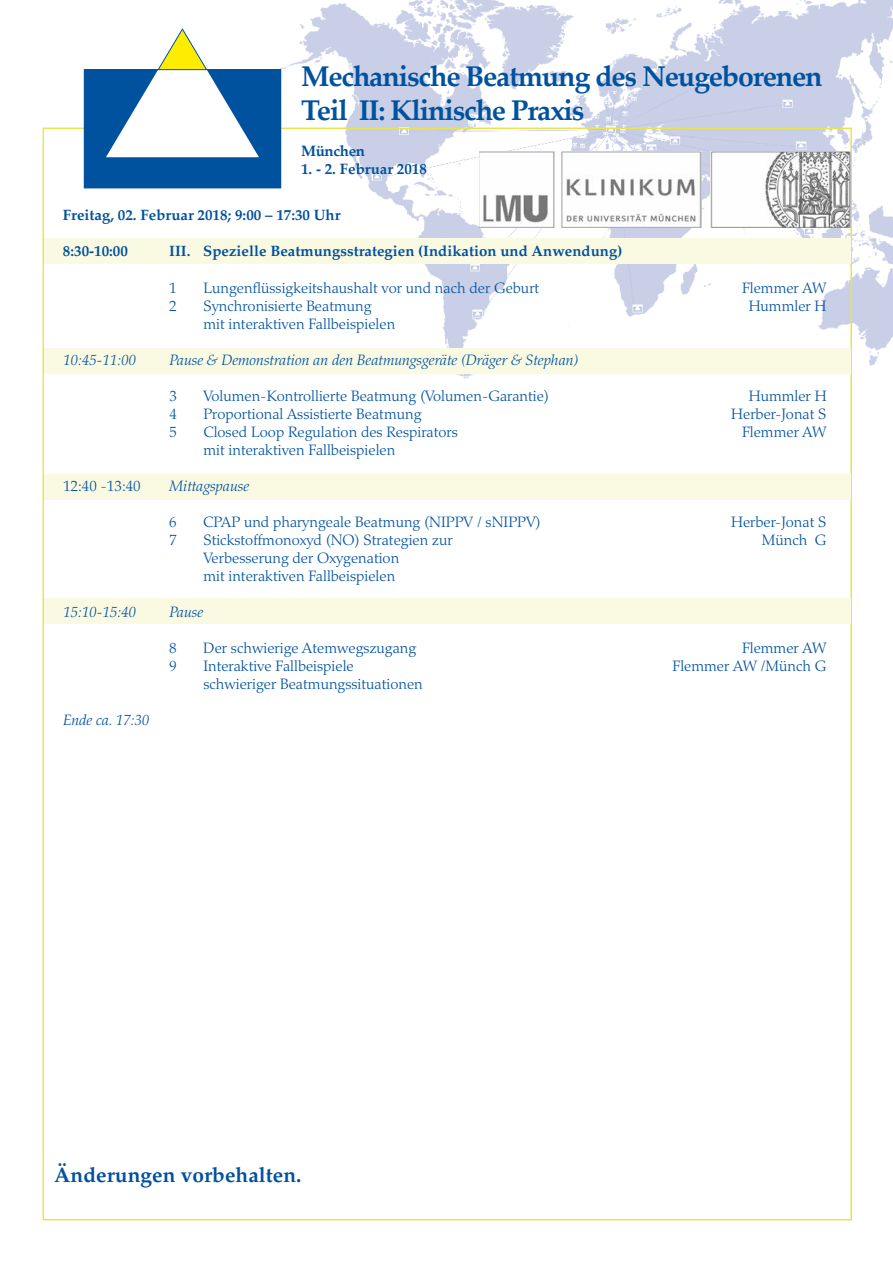
<style>
.page{position:relative;width:893px;height:1263px;background:#fff}
.page>*{position:absolute;margin:0;border:0;box-sizing:border-box;transform-origin:0 0}
.t1{font:700 28.5px/34.2px "Palatino Linotype";letter-spacing:-.04em;color:#00519e}
.t2{font:700 21px "Palatino LT Std";color:#00519e}
.t3{font:300 15px/18px "Palatino LT Std";color:#00519e}
.t4{font:italic 300 15px "Palatino LT Std";color:#00519e}
.t5{font:700 15px "Palatino LT Std";color:#00519e}
.t6{font:700 15px "Palatino Linotype";color:#00519e}
.t7{font:700 15px "Palatino Linotype";letter-spacing:-.02em;color:#00519e}
</style>
<div class="page">
<img style="left:281px;top:0;width:612px;height:379px">
<div style="left:84px;top:70px;width:197px;height:118px;background:#00519e"></div>
<svg style="left:106px;top:29px;width:153px;height:128px"></svg>
<div style="left:44px;top:599px;width:806px;height:25px;background:#fafae3"></div>
<div style="left:44px;top:474px;width:806px;height:26px;background:#fafae3"></div>
<div style="left:44px;top:348px;width:806px;height:25px;background:#fafae3"></div>
<div style="left:44px;top:238px;width:806px;height:26px;background:#fafae3"></div>
<img style="left:479px;top:152px;width:223px;height:76px">
<img style="left:710px;top:152px;width:141px;height:76px">
<h1 class="t1" style="left:301px;top:58px;width:523px">Mechanische Beatmung des Neugeborenen<br>Teil II: Klinische Praxis</h1>
<p class="t7" style="left:301px;top:140px;width:66px">München</p>
<p class="t6" style="left:301px;top:158px;width:127px">1. - 2. Februar 2018</p>
<p class="t5" style="left:63px;top:207px;width:279px">Freitag, 02. Februar 2018; 9:00 – 17:30 Uhr</p>
<p class="t5" style="left:63px;top:243px;width:66px">8:30-10:00</p>
<p class="t5" style="left:169px;top:243px;width:455px">III. Spezielle Beatmungsstrategien (Indikation und Anwendung)</p>
<p class="t3" style="left:169px;top:279px;width:9px">1</p>
<p class="t3" style="left:203px;top:279px;width:337px">Lungenflüssigkeitshaushalt vor und nach der Geburt</p>
<p class="t3" style="left:742px;top:279px;width:86px">Flemmer AW</p>
<p class="t3" style="left:169px;top:297px;width:9px">2</p>
<p class="t3" style="left:203px;top:297px;width:170px">Synchronisierte Beatmung</p>
<p class="t3" style="left:749px;top:297px;width:79px">Hummler H</p>
<p class="t3" style="left:203px;top:315px;width:193px">mit interaktiven Fallbeispielen</p>
<p class="t4" style="left:63px;top:351px;width:75px">10:45-11:00</p>
<p class="t4" style="left:169px;top:351px;width:411px">Pause &amp; Demonstration an den Beatmungsgeräte (Dräger &amp; Stephan)</p>
<p class="t3" style="left:169px;top:387px;width:9px">3</p>
<p class="t3" style="left:203px;top:387px;width:347px">Volumen-Kontrollierte Beatmung (Volumen-Garantie)</p>
<p class="t3" style="left:749px;top:387px;width:79px">Hummler H</p>
<p class="t3" style="left:169px;top:405px;width:9px">4</p>
<p class="t3" style="left:203px;top:405px;width:220px">Proportional Assistierte Beatmung</p>
<p class="t3" style="left:731px;top:405px;width:97px">Herber-Jonat S</p>
<p class="t3" style="left:169px;top:423px;width:9px">5</p>
<p class="t3" style="left:203px;top:423px;width:256px">Closed Loop Regulation des Respirators</p>
<p class="t3" style="left:742px;top:423px;width:86px">Flemmer AW</p>
<p class="t3" style="left:203px;top:441px;width:193px">mit interaktiven Fallbeispielen</p>
<p class="t3" style="left:63px;top:477px;width:79px">12:40 -13:40</p>
<p class="t4" style="left:169px;top:477px;width:81px">Mittagspause</p>
<p class="t3" style="left:169px;top:513px;width:9px">6</p>
<p class="t3" style="left:203px;top:513px;width:339px">CPAP und pharyngeale Beatmung (NIPPV / sNIPPV)</p>
<p class="t3" style="left:731px;top:513px;width:97px">Herber-Jonat S</p>
<p class="t3" style="left:169px;top:531px;width:9px">7</p>
<p class="t3" style="left:203px;top:531px;width:251px">Stickstoffmonoxyd (NO) Strategien zur</p>
<p class="t3" style="left:762px;top:531px;width:66px">Münch G</p>
<p class="t3" style="left:203px;top:549px;width:197px">Verbesserung der Oxygenation mit interaktiven Fallbeispielen</p>
<p class="t4" style="left:63px;top:603px;width:75px">15:10-15:40</p>
<p class="t4" style="left:169px;top:603px;width:35px">Pause</p>
<p class="t3" style="left:169px;top:639px;width:9px">8</p>
<p class="t3" style="left:203px;top:639px;width:215px">Der schwierige Atemwegszugang</p>
<p class="t3" style="left:742px;top:639px;width:86px">Flemmer AW</p>
<p class="t3" style="left:169px;top:657px;width:9px">9</p>
<p class="t3" style="left:203px;top:657px;width:152px">Interaktive Fallbeispiele</p>
<p class="t3" style="left:673px;top:657px;width:156px">Flemmer AW /Münch G</p>
<p class="t3" style="left:203px;top:675px;width:221px">schwieriger Beatmungssituationen</p>
<p class="t4" style="left:63px;top:711px;width:88px">Ende ca. 17:30</p>
<h2 class="t2" style="left:54px;top:1162px;width:249px">Änderungen vorbehalten.</h2>
</div>
